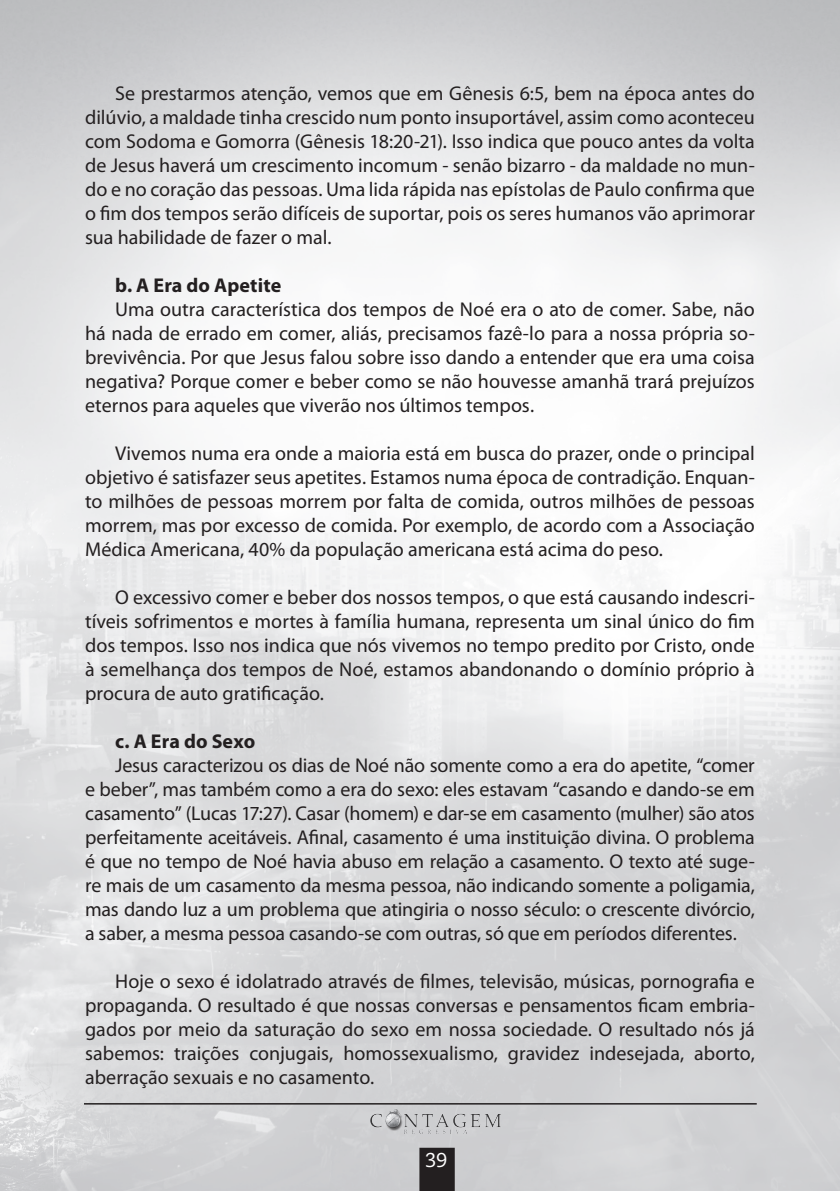
<style>
.page{position:relative;width:840px;height:1191px;background:#fff}
.page>*{position:absolute;margin:0;border:0;box-sizing:border-box;transform-origin:0 0}
.t1{font:20px/24px "Myriad Pro";color:#231f20;text-align:justify}
.t2{font:700 20px "Myriad Pro";letter-spacing:.005em;color:#231f20}
.t3{font:20px "Caecilia LT Std";color:#fff}
</style>
<div class="page">
<img style="left:0;top:0;width:839px;height:1191px">
<div style="left:419px;top:1147px;width:35px;height:44px;background:#231f20"></div>
<hr style="left:84px;top:1103px;width:672px;height:1px;background:#231f20">
<img style="left:360px;top:1106px;width:149px;height:33px">
<p class="t1" style="left:85px;top:81px;width:671px;text-indent:30px">Se prestarmos atenção, vemos que em Gênesis 6:5, bem na época antes do dilúvio, a maldade tinha crescido num ponto insuportável, assim como aconteceu com Sodoma e Gomorra (Gênesis 18:20-21). Isso indica que pouco antes da volta de Jesus haverá um crescimento incomum - senão bizarro - da maldade no mun&shy;do e no coração das pessoas. Uma lida rápida nas epístolas de Paulo confirma que o fim dos tempos serão difíceis de suportar, pois os seres humanos vão aprimorar sua habilidade de fazer o mal.</p>
<p class="t2" style="left:115px;top:272px;width:168px">b. A Era do Apetite</p>
<p class="t1" style="left:85px;top:297px;width:670px;text-indent:30px">Uma outra característica dos tempos de Noé era o ato de comer. Sabe, não há nada de errado em comer, aliás, precisamos fazê-lo para a nossa própria so&shy;brevivência. Por que Jesus falou sobre isso dando a entender que era uma coisa negativa? Porque comer e beber como se não houvesse amanhã trará prejuízos eternos para aqueles que viverão nos últimos tempos.</p>
<p class="t1" style="left:85px;top:441px;width:670px;text-indent:30px">Vivemos numa era onde a maioria está em busca do prazer, onde o principal objetivo é satisfazer seus apetites. Estamos numa época de contradição. Enquan&shy;to milhões de pessoas morrem por falta de comida, outros milhões de pessoas morrem, mas por excesso de comida. Por exemplo, de acordo com a Associação Médica Americana, 40% da população americana está acima do peso.</p>
<p class="t1" style="left:85px;top:585px;width:670px;text-indent:30px">O excessivo comer e beber dos nossos tempos, o que está causando indescri&shy;tíveis sofrimentos e mortes à família humana, representa um sinal único do fim dos tempos. Isso nos indica que nós vivemos no tempo predito por Cristo, onde à semelhança dos tempos de Noé, estamos abandonando o domínio próprio à procura de auto gratificação.</p>
<p class="t2" style="left:115px;top:728px;width:141px">c. A Era do Sexo</p>
<p class="t1" style="left:85px;top:753px;width:671px;text-indent:30px">Jesus caracterizou os dias de Noé não somente como a era do apetite, “comer e beber”, mas também como a era do sexo: eles estavam “casando e dando-se em casamento” (Lucas 17:27). Casar (homem) e dar-se em casamento (mulher) são atos perfeitamente aceitáveis. Afinal, casamento é uma instituição divina. O problema é que no tempo de Noé havia abuso em relação a casamento. O texto até suge&shy;re mais de um casamento da mesma pessoa, não indicando somente a poligamia, mas dando luz a um problema que atingiria o nosso século: o crescente divórcio, a saber, a mesma pessoa casando-se com outras, só que em períodos diferentes.</p>
<p class="t1" style="left:85px;top:969px;width:670px;text-indent:30px">Hoje o sexo é idolatrado através de filmes, televisão, músicas, pornografia e propaganda. O resultado é que nossas conversas e pensamentos ficam embria&shy;gados por meio da saturação do sexo em nossa sociedade. O resultado nós já sabemos: traições conjugais, homossexualismo, gravidez indesejada, aborto, aberração sexuais e no casamento.</p>
<p class="t3" style="left:425px;top:1148px;width:24px">39</p>
</div>
